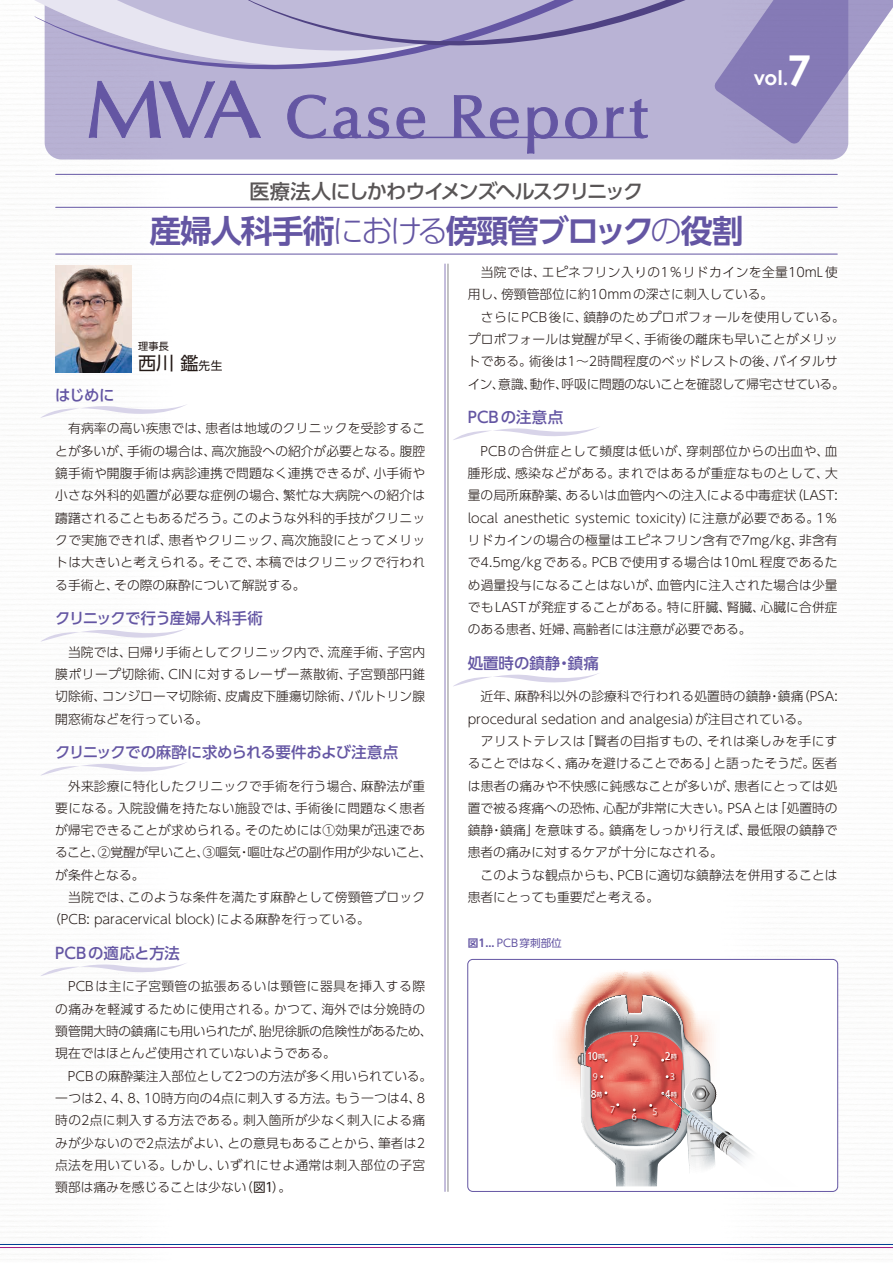
<style>
.page{position:relative;width:893px;height:1263px;background:#fff}
.page>*{position:absolute;margin:0;border:0;box-sizing:border-box;transform-origin:0 0}
.t1{font:700 31.95px "UD Shin Go Pro De";letter-spacing:-.045em;color:#6456a3}
.t2{font:500 20.25px "UD Shin Go Pro";letter-spacing:-.08em;color:#595556}
.t3{font:700 20.25px "Century Gothic";color:#fff}
.t4{font:18px "UD Shin Go Pro";color:#231916}
.t5{font:500 15.45px "UD Shin Go Pro";letter-spacing:-.01em;color:#6456a3}
.t6{font:500 15.45px "UD Shin Go Pro";letter-spacing:-.04em;color:#6456a3}
.t7{font:500 15.45px "UD Shin Go Pro";letter-spacing:.015em;color:#6456a3}
.t8{font:300 12.75px/22.4px "UD Shin Go Pro";letter-spacing:.01em;color:#231916;text-align:justify}
.t9{font:300 12.75px "UD Shin Go Pro";letter-spacing:-.03em;color:#231916}
.t10{font:300 12.75px "UD Shin Go Pro";letter-spacing:.03em;color:#231916}
.t11{font:10.65px "UD Shin Go Pro";color:#6456a3}
.t12{font:500 10.35px "Koz Go Pr 6 N";color:#fff}
.t13{font:10.05px "UD Shin Go Pro";color:#231916}
.t14{font:9px "Koz Go Pr 6 N";color:#fff}
.t15{font:500 6.3px "Koz Go Pr 6 N";color:#fff}
.s1{font-size:42.45px}
.s2{font-family:"UD Shin Go Pro";font-weight:300}
.s3{font-size:11.7px}
.s4{font-weight:400}
.s5{font-family:"UD Shin Go Pro De";font-weight:700}
</style>
<div class="page">
<img style="left:0;top:65px;width:893px;height:1195px">
<svg style="left:34px;top:65px;width:714px;height:128px"></svg>
<svg style="left:34px;top:0;width:200px;height:65px;background:#cbc7e0"></svg>
<svg style="left:88px;top:80px;width:146px;height:58px;background:#9c93c3"></svg>
<svg style="left:234px;top:0;width:659px;height:170px;background:#b4aed1"></svg>
<hr style="left:311px;top:137px;width:332px;height:1px;background:#6456a3">
<hr style="left:56px;top:207px;width:781px;height:1px;background:#6456a3">
<hr style="left:56px;top:254px;width:781px;height:1px;background:#6456a3">
<hr style="left:56px;top:174px;width:781px;height:1px;background:#6456a3">
<hr style="left:445px;top:264px;width:1px;height:928px;background:#8a7db9">
<hr style="left:448px;top:264px;width:1px;height:928px;background:#898888">
<svg style="left:22px;top:401px;width:166px;height:26px"></svg>
<svg style="left:22px;top:625px;width:166px;height:26px"></svg>
<svg style="left:22px;top:759px;width:166px;height:26px"></svg>
<svg style="left:22px;top:959px;width:166px;height:26px"></svg>
<svg style="left:435px;top:423px;width:165px;height:26px"></svg>
<svg style="left:435px;top:670px;width:165px;height:26px"></svg>
<hr style="left:0;top:1244px;width:893px;height:1px;background:#004093">
<hr style="left:0;top:1247px;width:893px;height:1px;background:#a01f87">
<img style="left:55px;top:266px;width:77px;height:106px">
<div style="left:468px;top:959px;width:370px;height:232px;background:#fff;border-radius:5px"></div>
<div style="left:467px;top:959px;width:371px;height:233px;border:1px solid #6456a3;border-radius:5px"></div>
<svg style="left:558px;top:970px;width:155px;height:216px"></svg>
<img style="left:668px;top:1084px;width:85px;height:102px">
<h2 class="t3" style="left:754px;top:65px;width:59px">vol.<span class="s1">7</span></h2>
<h2 class="t2" style="left:250px;top:175px;width:395px">医療法人にしかわウイメンズヘルスクリニック</h2>
<h1 class="t1" style="left:149px;top:205px;width:596px">産婦人科手術<span class="s2">における</span>傍頸管ブロック<span class="s2">の</span>役割</h1>
<p class="t13" style="left:138px;top:338px;width:32px">理事長</p>
<h3 class="t4" style="left:138px;top:348px;width:86px">西川 鑑<span class="s3">先生</span></h3>
<p class="t5" style="left:55px;top:382px;width:61px">はじめに</p>
<p class="t8" style="left:55px;top:417px;width:371px">　有病率の高い疾患では、患者は地域のクリニックを受診することが多いが、手術の場合は、高次施設への紹介が必要となる。腹腔鏡手術や開腹手術は病診連携で問題なく連携できるが、小手術や小さな外科的処置が必要な症例の場合、繁忙な大病院への紹介は躊躇されることもあるだろう。このような外科的手技がクリニックで実施できれば、患者やクリニック、高次施設にとってメリットは大きいと考えられる。そこで、本稿ではクリニックで行われる手術と、その際の麻酔について解説する。</p>
<p class="t6" style="left:55px;top:606px;width:209px">クリニックで行う産婦人科手術</p>
<p class="t8" style="left:55px;top:640px;width:371px">　当院では、日帰り手術としてクリニック内で、流産手術、子宮内膜ポリープ切除術、CINに対するレーザー蒸散術、子宮頸部円錐切除術、コンジローマ切除術、皮膚皮下腫瘍切除術、バルトリン腺開窓術などを行っている。</p>
<p class="t5" style="left:55px;top:740px;width:345px">クリニックでの麻酔に求められる要件および注意点</p>
<p class="t8" style="left:55px;top:774px;width:371px">　外来診療に特化したクリニックで手術を行う場合、麻酔法が重</p>
<p class="t10" style="left:55px;top:798px;width:371px">要になる。入院設備を持たない施設では、手術後に問題なく患者</p>
<p class="t8" style="left:55px;top:819px;width:371px">が帰宅できることが求められる。そのためには①効果が迅速であ</p>
<p class="t9" style="left:55px;top:842px;width:379px">ること、②覚醒が早いこと、③嘔気・嘔吐などの副作用が少ないこと、</p>
<p class="t8" style="left:55px;top:863px;width:91px">が条件となる。</p>
<p class="t8" style="left:55px;top:886px;width:371px">　当院では、このような条件を満たす麻酔として傍頸管ブロック</p>
<p class="t8" style="left:48px;top:908px;width:323px">（PCB: paracervical block)による麻酔を行っている。</p>
<p class="t5" style="left:55px;top:940px;width:126px">PCBの適応と方法</p>
<p class="t8" style="left:55px;top:975px;width:379px;text-align:left">　PCBは主に子宮頸管の拡張あるいは頸管に器具を挿入する際の痛みを軽減するために使用される。かつて、海外では分娩時の頸管開大時の鎮痛にも用いられたが、胎児徐脈の危険性があるため、現在ではほとんど使用されていないようである。<br>　PCBの麻酔薬注入部位として2つの方法が多く用いられている。一つは2、4、8、10時方向の4点に刺入する方法。もう一つは4、8時の2点に刺入する方法である。刺入箇所が少なく刺入による痛みが少ないので2点法がよい、との意見もあることから、筆者は2点法を用いている。しかし、いずれにせよ通常は刺入部位の子宮頸部は痛みを感じることは少ない（<span class="s4">図1</span>）。</p>
<p class="t8" style="left:468px;top:261px;width:379px;text-align:left">　当院では、エピネフリン入りの1％リドカインを全量10mL使用し、傍頸管部位に約10mmの深さに刺入している。<br>　さらにPCB後に、鎮静のためプロポフォールを使用している。プロポフォールは覚醒が早く、手術後の離床も早いことがメリットである。術後は1～2時間程度のベッドレストの後、バイタルサイン、意識、動作、呼吸に問題のないことを確認して帰宅させている。</p>
<p class="t7" style="left:468px;top:405px;width:97px">PCBの注意点</p>
<p class="t8" style="left:468px;top:439px;width:371px">　PCBの合併症として頻度は低いが、穿刺部位からの出血や、血腫形成、感染などがある。まれではあるが重症なものとして、大量の局所麻酔薬、あるいは血管内への注入による中毒症状（LAST: local anesthetic systemic toxicity）に注意が必要である。1％リドカインの場合の極量はエピネフリン含有で7mg/kg、非含有で4.5mg/kgである。PCBで使用する場合は10mL程度であるため過量投与になることはないが、血管内に注入された場合は少量でもLASTが発症することがある。特に肝臓、腎臓、心臓に合併症のある患者、妊婦、高齢者には注意が必要である。</p>
<p class="t5" style="left:468px;top:650px;width:133px">処置時の鎮静・鎮痛</p>
<p class="t8" style="left:468px;top:685px;width:371px;text-align:left">　近年、麻酔科以外の診療科で行われる処置時の鎮静・鎮痛（PSA: procedural sedation and analgesia）が注目されている。<br>　アリストテレスは「賢者の目指すもの、それは楽しみを手にすることではなく、痛みを避けることである」と語ったそうだ。医者は患者の痛みや不快感に鈍感なことが多いが、患者にとっては処置で被る疼痛への恐怖、心配が非常に大きい。PSAとは「処置時の鎮静・鎮痛」を意味する。鎮痛をしっかり行えば、最低限の鎮静で患者の痛みに対するケアが十分になされる。<br>　このような観点からも、PCBに適切な鎮静法を併用することは患者にとっても重要だと考える。</p>
<p class="t11" style="left:468px;top:934px;width:96px"><span class="s5">図1...</span> PCB穿刺部位</p>
<p class="t14" style="left:629px;top:1033px;width:11px">12</p>
<p class="t12" style="left:587px;top:1051px;width:12px">10</p>
<p class="t12" style="left:665px;top:1051px;width:7px">2</p>
<p class="t15" style="left:598px;top:1053px;width:8px">時</p>
<p class="t15" style="left:671px;top:1053px;width:8px">時</p>
<p class="t15" style="left:597px;top:1091px;width:8px">時</p>
<p class="t15" style="left:671px;top:1091px;width:8px">時</p>
<p class="t14" style="left:670px;top:1071px;width:6px">3</p>
<p class="t14" style="left:593px;top:1072px;width:6px">9</p>
<p class="t12" style="left:591px;top:1088px;width:7px">8</p>
<p class="t12" style="left:665px;top:1088px;width:7px">4</p>
<p class="t14" style="left:610px;top:1105px;width:6px">7</p>
<p class="t14" style="left:653px;top:1107px;width:6px">5</p>
<p class="t14" style="left:632px;top:1112px;width:6px">6</p>
</div>
